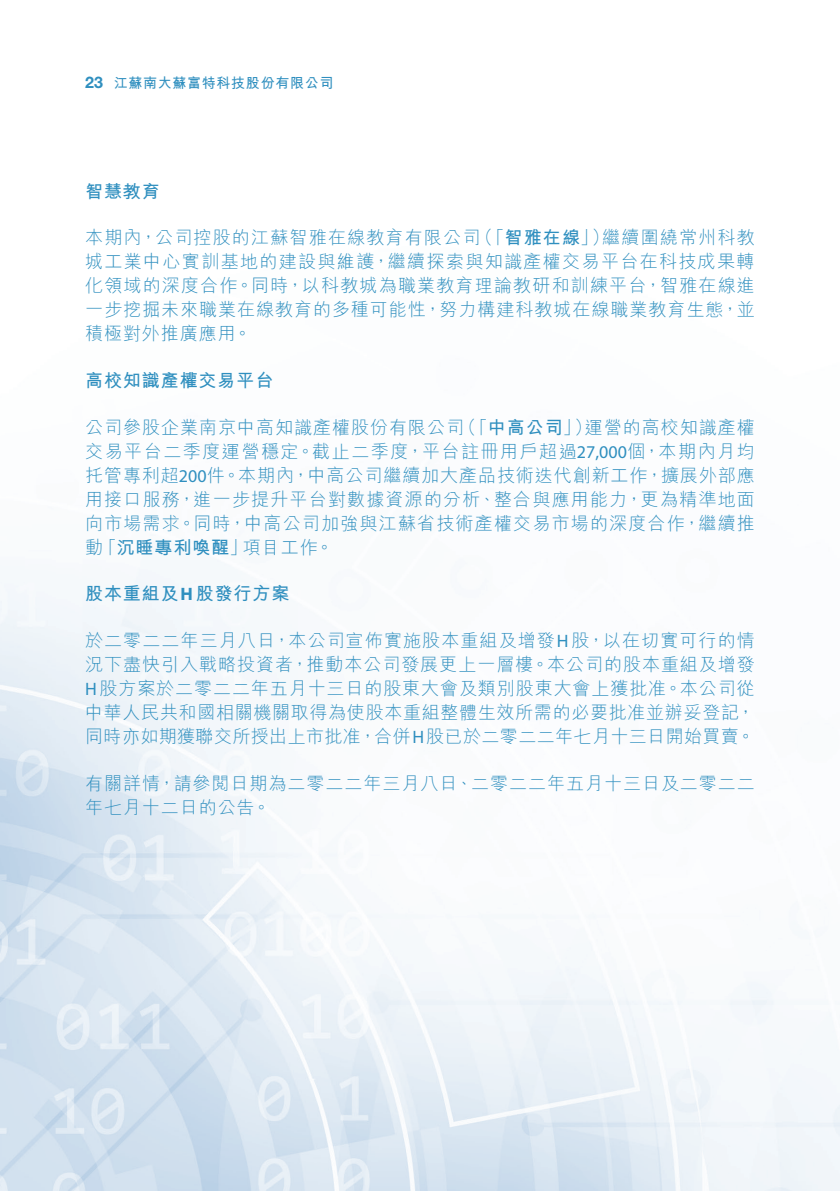
<style>
.page{position:relative;width:840px;height:1191px;background:#fff}
.page>*{position:absolute;margin:0;border:0;box-sizing:border-box;transform-origin:0 0}
.t1{font:300 18px/24px "M Hei HK";letter-spacing:.055em;color:#2f8fbf}
.t2{font:300 18px "M Hei HK";letter-spacing:.085em;color:#2f8fbf}
.t3{font:700 18px "M Hei HK";letter-spacing:.05em;color:#2f8fbf}
.t4{font:700 16px "Helvetica Neue LT Std";color:#2f8fbf}
.t5{font:700 14px "M Hei HK";letter-spacing:.05em;color:#2f8fbf}
.s1{font-weight:700}
.s2{font-family:"Myriad Pro";font-weight:400}
.s3{font-family:"Myriad Pro"}
.s4{font-weight:300}
</style>
<div class="page">
<img style="left:0;top:550px;width:839px;height:641px">
<p class="t4" style="left:85px;top:72px;width:19px">23</p>
<p class="t5" style="left:114px;top:72px;width:221px">江蘇南大蘇富特科技股份有限公司</p>
<p class="t3" style="left:85px;top:178px;width:76px">智慧教育</p>
<p class="t1" style="left:85px;top:225px;width:671px">本期內，公司控股的江蘇智雅在線教育有限公司<br>城工業中心實訓基地的建設與維護，繼續探索與知識產權交易平台在科技成果轉化領域的深度合作。同時，以科教城為職業教育理論教研和訓練平台，智雅在線進一步挖掘未來職業在線教育的多種可能性，努力構建科教城在線職業教育生態，並積極對外推廣應用。</p>
<p class="t3" style="left:85px;top:367px;width:190px">高校知識產權交易平台</p>
<p class="t1" style="left:584px;top:415px;width:171px">運營的高校知識產權</p>
<p class="t1" style="left:602px;top:225px;width:154px">繼續圍繞常州科教</p>
<p class="t1" style="left:475px;top:225px;width:136px">（「<span class="s1">智雅在線</span>」）</p>
<p class="t1" style="left:85px;top:415px;width:380px">公司參股企業南京中高知識產權股份有限公司</p>
<p class="t2" style="left:85px;top:442px;width:670px">交易平台二季度運營穩定。截止二季度，平台註冊用戶超過<span class="s2">27,000</span>個，本期內月均</p>
<p class="t1" style="left:85px;top:463px;width:671px">托管專利超<span class="s2">200</span>件。本期內，中高公司繼續加大產品技術迭代創新工作，擴展外部應</p>
<p class="t1" style="left:85px;top:487px;width:671px">用接口服務，進一步提升平台對數據資源的分析、整合與應用能力，更為精準地面</p>
<p class="t1" style="left:85px;top:511px;width:671px">向市場需求。同時，中高公司加強與江蘇省技術產權交易市場的深度合作，繼續推</p>
<p class="t1" style="left:243px;top:535px;width:92px">項目工作。</p>
<p class="t1" style="left:458px;top:415px;width:135px">（「<span class="s1">中高公司</span>」）</p>
<p class="t1" style="left:85px;top:535px;width:19px">動</p>
<p class="t3" style="left:85px;top:580px;width:206px">股本重組及<span class="s3">H</span>股發行方案</p>
<p class="t1" style="left:85px;top:628px;width:671px;text-align:justify">於二零二二年三月八日，本公司宣佈實施股本重組及增發<span class="s2">H</span>股，以在切實可行的情況下盡快引入戰略投資者，推動本公司發展更上一層樓。本公司的股本重組及增發<span class="s2">H</span>股方案於二零二二年五月十三日的股東大會及類別股東大會上獲批准。本公司從中華人民共和國相關機關取得為使股本重組整體生效所需的必要批准並辦妥登記，同時亦如期獲聯交所授出上市批准，合併<span class="s2">H</span>股已於二零二二年七月十三日開始買賣。</p>
<p class="t1" style="left:85px;top:771px;width:671px">有關詳情，請參閱日期為二零二二年三月八日、二零二二年五月十三日及二零二二年七月十二日的公告。</p>
<p class="t3" style="left:99px;top:534px;width:150px"><span class="s4">「</span>沉睡專利喚醒<span class="s4">」</span></p>
</div>
